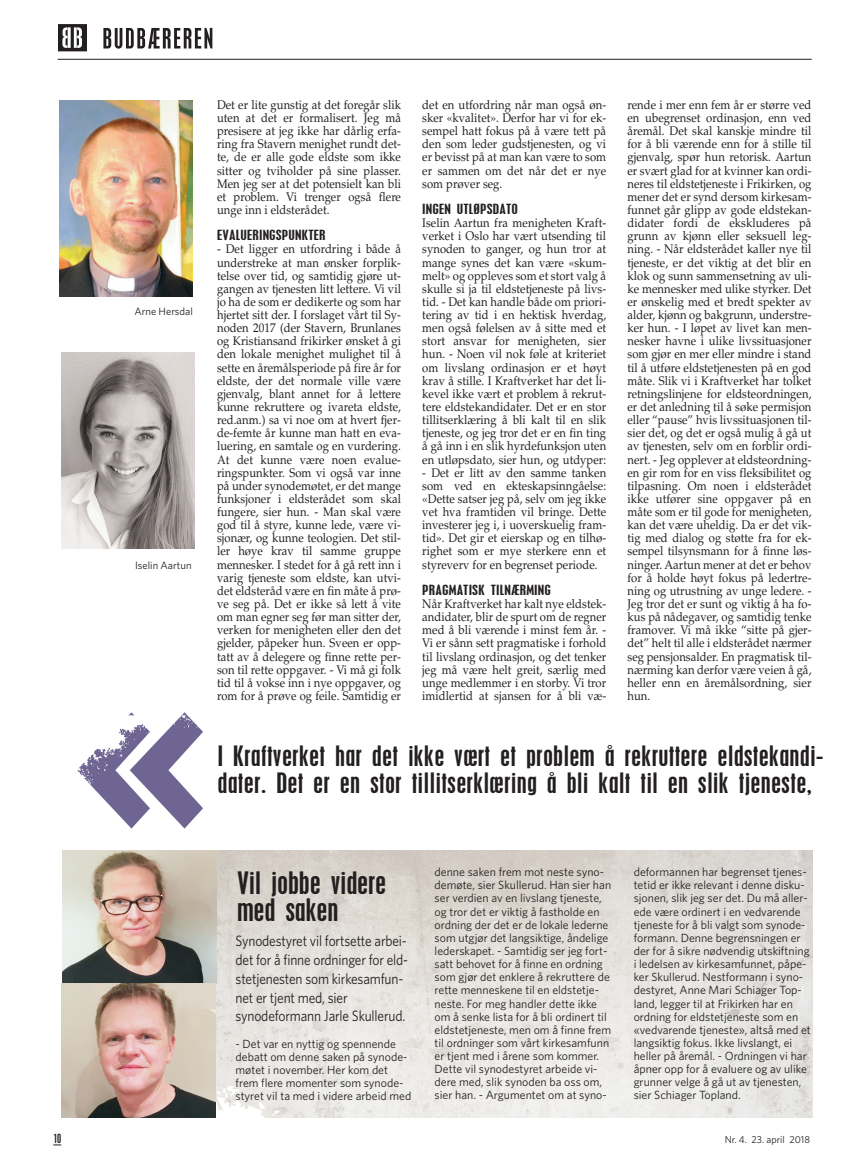
<style>
.page{position:relative;width:851px;height:1170px;background:#fff}
.page>*{position:absolute;margin:0;border:0;box-sizing:border-box;transform-origin:0 0}
.t1{font:900 253.75px "Kabel";color:#6f6593;scale:.95 1}
.t2{font:condensed 27.5px/27.5px "Mt Placard";letter-spacing:.005em;color:#231f20;scale:1.1 1}
.t3{font:condensed 25px/27.5px "Mt Placard";letter-spacing:.02em;color:#231f20;scale:1.1 1}
.t4{font:15px/18.8px "Whitney";letter-spacing:-.015em;color:#231f20;scale:.9 1}
.t5{font:12.5px/13.1px "Palatino";letter-spacing:.005em;color:#231f20;text-align:justify;scale:.9 1}
.t6{font:condensed 12.5px "Mt Placard";letter-spacing:.02em;color:#231f20;scale:1.3 1}
.t7{font:11.88px/13.1px "Whitney";color:#231f20}
.t8{font:condensed 11.25px "Mt Placard";color:#231f20}
.t9{font:10.62px "Whitney";color:#231f20}
.t10{font:10px "Whitney";color:#231f20}
</style>
<div class="page">
<img style="left:62px;top:850px;width:750px;height:267px">
<img style="left:61px;top:902px;width:166px;height:216px">
<hr style="left:58px;top:59px;width:753px;height:1px;background:#231f20">
<img style="left:103px;top:27px;width:110px;height:22px">
<img style="left:58px;top:24px;width:28px;height:28px">
<img style="left:62px;top:353px;width:132px;height:195px">
<img style="left:60px;top:100px;width:132px;height:196px">
<p class="t9" style="left:134px;top:307px;width:60px">Arne Hersdal</p>
<p class="t9" style="left:135px;top:561px;width:58px">Iselin Aartun</p>
<h1 class="t1" style="left:207px;top:885px;width:143px;rotate:-180deg">»</h1>
<p class="t5" style="left:217px;top:99px;width:206px">Det er lite gunstig at det foregår slik uten at det er formalisert. Jeg må presisere at jeg ikke har dårlig erfa&shy;ring fra Stavern menighet rundt det&shy;te, de er alle gode eldste som ikke sitter og tviholder på sine plasser.<br>Men jeg ser at det potensielt kan bli et problem. Vi trenger også flere unge inn i eldsterådet.</p>
<p class="t6" style="left:217px;top:229px;width:85px">EVALUERINGSPUNKTER</p>
<p class="t5" style="left:217px;top:244px;width:206px">- Det ligger en utfordring i både å understreke at man ønsker forplik&shy;telse over tid, og samtidig gjøre ut&shy;gangen av tjenesten litt lettere. Vi vil jo ha de som er dedikerte og som har hjertet sitt der. I forslaget vårt til Sy&shy;noden 2017 (der Stavern, Brunlanes og Kristiansand frikirker ønsket å gi den lokale menighet mulighet til å sette en åremålsperiode på fire år for eldste, der det normale ville være gjenvalg, blant annet for å lettere kunne rekruttere og ivareta eldste, red.anm.) sa vi noe om at hvert fjer&shy;de-femte år kunne man hatt en eva&shy;luering, en samtale og en vurdering.<br>At det kunne være noen evalue&shy;ringspunkter. Som vi også var inne på under synodemøtet, er det mange funksjoner i eldsterådet som skal fungere, sier hun. - Man skal være god til å styre, kunne lede, være vi&shy;sjonær, og kunne teologien. Det stil&shy;ler høye krav til samme gruppe mennesker. I stedet for å gå rett inn i varig tjeneste som eldste, kan utvi&shy;det eldsteråd være en fin måte å prø&shy;ve seg på. Det er ikke så lett å vite om man egner seg før man sitter der, verken for menigheten eller den det gjelder, påpeker hun. Sveen er opp&shy;tatt av å delegere og finne rette per&shy;son til rette oppgaver. - Vi må gi folk tid til å vokse inn i nye oppgaver, og rom for å prøve og feile. Samtidig er</p>
<p class="t5" style="left:422px;top:99px;width:206px">det en utfordring når man også øn&shy;sker «kvalitet». Derfor har vi for ek&shy;sempel hatt fokus på å være tett på den som leder gudstjenesten, og vi er bevisst på at man kan være to som er sammen om det når det er nye som prøver seg.</p>
<p class="t6" style="left:422px;top:202px;width:75px">INGEN UTLØPSDATO</p>
<p class="t5" style="left:422px;top:218px;width:206px">Iselin Aartun fra menigheten Kraft&shy;verket i Oslo har vært utsending til synoden to ganger, og hun tror at mange synes det kan være «skum&shy;melt» og oppleves som et stort valg å skulle si ja til eldstetjeneste på livs&shy;tid. - Det kan handle både om priori&shy;tering av tid i en hektisk hverdag, men også følelsen av å sitte med et stort ansvar for menigheten, sier hun. - Noen vil nok føle at kriteriet om livslang ordinasjon er et høyt krav å stille. I Kraftverket har det li&shy;kevel ikke vært et problem å rekrut&shy;tere eldstekandidater. Det er en stor tillitserklæring å bli kalt til en slik tjeneste, og jeg tror det er en fin ting å gå inn i en slik hyrdefunksjon uten en utløpsdato, sier hun, og utdyper:</p>
<p class="t5" style="left:422px;top:467px;width:206px">- Det er litt av den samme tanken som ved en ekteskapsinngåelse: «Dette satser jeg på, selv om jeg ikke vet hva framtiden vil bringe. Dette investerer jeg i, i uoverskuelig fram&shy;tid». Det gir et eierskap og en tilhø&shy;righet som er mye sterkere enn et styreverv for en begrenset periode.</p>
<p class="t6" style="left:422px;top:583px;width:100px">PRAGMATISK TILNÆRMING</p>
<p class="t5" style="left:422px;top:598px;width:206px">Når Kraftverket har kalt nye eldstek&shy;andidater, blir de spurt om de regner med å bli værende i minst fem år. - Vi er sånn sett pragmatiske i forhold til livslang ordinasjon, og det tenker jeg må være helt greit, særlig med unge medlemmer i en storby. Vi tror imidlertid at sjansen for å bli væ-</p>
<p class="t5" style="left:627px;top:99px;width:206px">rende i mer enn fem år er større ved en ubegrenset ordinasjon, enn ved åremål. Det skal kanskje mindre til for å bli værende enn for å stille til gjenvalg, spør hun retorisk. Aartun er svært glad for at kvinner kan ordi&shy;neres til eldstetjeneste i Frikirken, og mener det er synd dersom kirkesam&shy;funnet går glipp av gode eldstekan&shy;didater fordi de ekskluderes på grunn av kjønn eller seksuell leg&shy;ning. - Når eldsterådet kaller nye til tjeneste, er det viktig at det blir en klok og sunn sammensetning av uli&shy;ke mennesker med ulike styrker. Det er ønskelig med et bredt spekter av alder, kjønn og bakgrunn, understre&shy;ker hun. - I løpet av livet kan men&shy;nesker havne i ulike livssituasjoner som gjør en mer eller mindre i stand til å utføre eldstetjenesten på en god måte. Slik vi i Kraftverket har tolket retningslinjene for eldsteordningen, er det anledning til å søke permisjon eller “pause” hvis livssituasjonen til&shy;sier det, og det er også mulig å gå ut av tjenesten, selv om en forblir ordi&shy;nert. - Jeg opplever at eldsteordning&shy;en gir rom for en viss fleksibilitet og tilpasning. Om noen i eldsterådet ikke utfører sine oppgaver på en måte som er til gode for menigheten, kan det være uheldig. Da er det vik&shy;tig med dialog og støtte fra for ek&shy;sempel tilsynsmann for å finne løs&shy;ninger. Aartun mener at det er behov for å holde høyt fokus på ledertre&shy;ning og utrustning av unge ledere. - Jeg tror det er sunt og viktig å ha fo&shy;kus på nådegaver, og samtidig tenke framover. Vi må ikke “sitte på gjer&shy;det” helt til alle i eldsterådet nærmer seg pensjonsalder. En pragmatisk til&shy;nærming kan derfor være veien å gå, heller enn en åremålsordning, sier hun.</p>
<h3 class="t3" style="left:217px;top:743px;width:552px">I Kraftverket har det ikke vært et problem å rekruttere eldstekandi&shy;dater. Det er en stor tillitserklæring å bli kalt til en slik tjeneste,</h3>
<h2 class="t2" style="left:237px;top:870px;width:137px">Vil jobbe videre med saken</h2>
<p class="t4" style="left:235px;top:932px;width:193px">Synodestyret vil fortsette arbei&shy;det for å finne ordninger for eld&shy;stetjenesten som kirkesamfun&shy;net er tjent med, sier synodeformann Jarle Skullerud.</p>
<p class="t7" style="left:235px;top:1037px;width:177px">- Det var en nyttig og spennende debatt om denne saken på synode&shy;møtet i november. Her kom det frem flere momenter som synode&shy;styret vil ta med i videre arbeid med</p>
<p class="t7" style="left:434px;top:866px;width:178px">denne saken frem mot neste syno&shy;demøte, sier Skullerud. Han sier han ser verdien av en livslang tjeneste, og tror det er viktig å fastholde en ordning der det er de lokale lederne som utgjør det langsiktige, åndelige lederskapet. - Samtidig ser jeg fort&shy;satt behovet for å finne en ordning som gjør det enklere å rekruttere de rette menneskene til en eldstetje&shy;neste. For meg handler dette ikke om å senke lista for å bli ordinert til eldstetjeneste, men om å finne frem til ordninger som vårt kirkesamfunn er tjent med i årene som kommer.<br>Dette vil synodestyret arbeide vi&shy;dere med, slik synoden ba oss om, sier han. - Argumentet om at syno-</p>
<p class="t7" style="left:633px;top:866px;width:178px">deformannen har begrenset tjenes&shy;tetid er ikke relevant i denne disku&shy;sjonen, slik jeg ser det. Du må aller&shy;ede være ordinert i en vedvarende tjeneste for å bli valgt som synode&shy;formann. Denne begrensningen er der for å sikre nødvendig utskiftning i ledelsen av kirkesamfunnet, påpe&shy;ker Skullerud. Nestformann i syno&shy;destyret, Anne Mari Schiager Top&shy;land, legger til at Frikirken har en ordning for eldstetjeneste som en «vedvarende tjeneste», altså med et langsiktig fokus. Ikke livslangt, ei heller på åremål. - Ordningen vi har åpner opp for å evaluere og av ulike grunner velge å gå ut av tjenesten, sier Schiager Topland.</p>
<p class="t8" style="left:53px;top:1132px;width:9px">10</p>
<p class="t10" style="left:724px;top:1135px;width:87px">Nr. 4. 23. april 2018</p>
</div>
